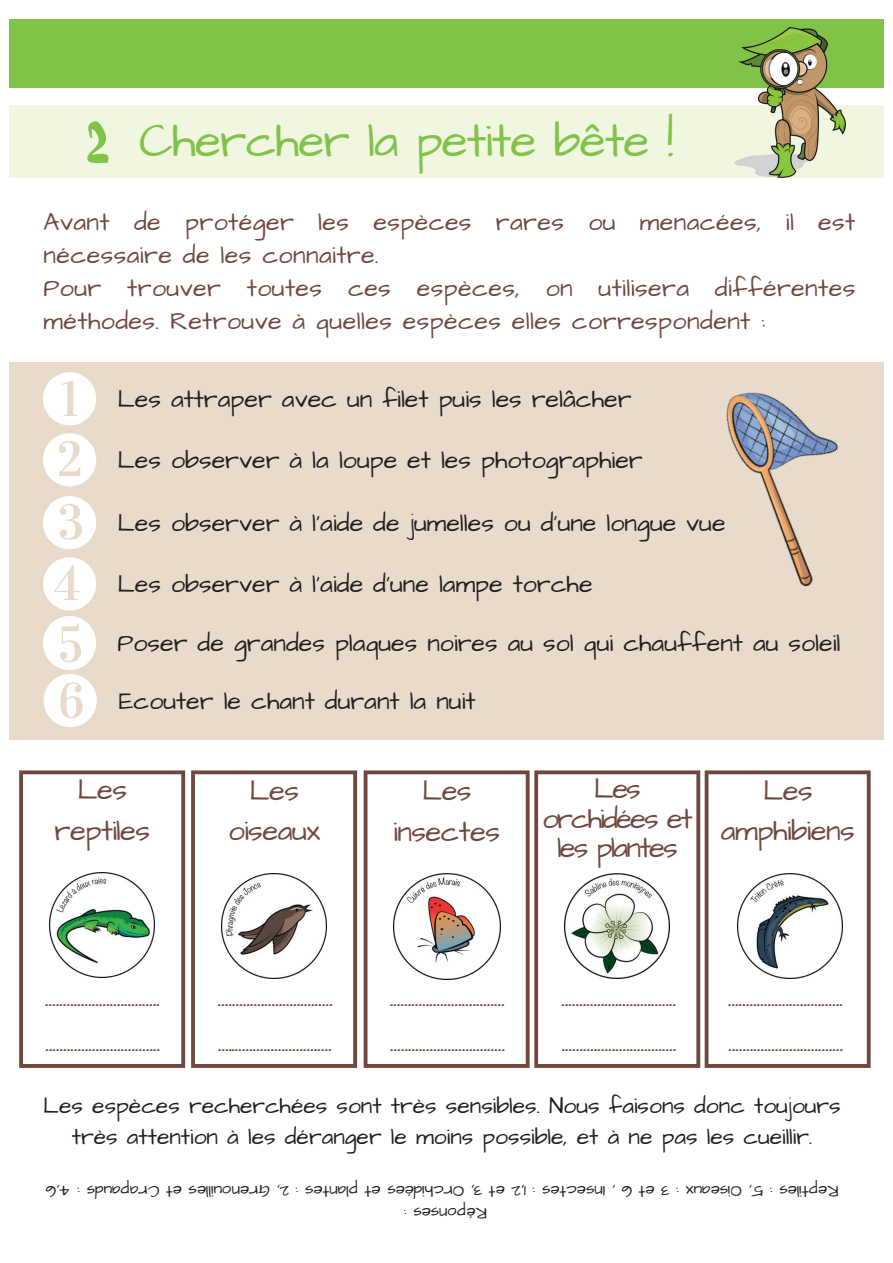
<style>
.page{position:relative;width:893px;height:1263px;background:#fff}
.page>*{position:absolute;margin:0;border:0;box-sizing:border-box;transform-origin:0 0}
.t1{font:50.1px "Brusher";color:#81c348}
.t2{font:48px "Architects Daughter";letter-spacing:-.02em;color:#81c348}
.t3{font:29.25px/45.5px "Architects Daughter";letter-spacing:-.02em;color:#6f493f}
.t4{font:29.25px/29.7px "Architects Daughter";letter-spacing:-.065em;color:#6f493f;text-align:center}
.t5{font:25.05px "Architects Daughter";color:#231f20}
.t6{font:25.05px/32.8px "Architects Daughter";letter-spacing:.015em;color:#6f493f}
.t7{font:22.95px/31.3px "Architects Daughter";color:#231f20;text-align:center}
.t8{font:16.65px/22.2px "Architects Daughter";color:#231f20;text-align:center}
</style>
<div class="page">
<div style="left:9px;top:106px;width:875px;height:72px;background:#f0f6e0"></div>
<div style="left:9px;top:363px;width:875px;height:377px;background:#e9dbcc"></div>
<svg style="left:43px;top:433px;width:53px;height:53px"></svg>
<svg style="left:43px;top:372px;width:53px;height:53px"></svg>
<svg style="left:43px;top:496px;width:53px;height:53px"></svg>
<svg style="left:43px;top:557px;width:53px;height:53px"></svg>
<svg style="left:43px;top:616px;width:54px;height:111px"></svg>
<svg style="left:19px;top:770px;width:166px;height:298px"></svg>
<svg style="left:191px;top:770px;width:166px;height:298px"></svg>
<svg style="left:364px;top:770px;width:166px;height:298px"></svg>
<svg style="left:534px;top:770px;width:166px;height:298px"></svg>
<svg style="left:705px;top:770px;width:166px;height:298px"></svg>
<img style="left:726px;top:392px;width:112px;height:195px">
<img style="left:738px;top:873px;width:105px;height:105px">
<img style="left:565px;top:873px;width:105px;height:105px">
<img style="left:222px;top:873px;width:104px;height:105px">
<img style="left:394px;top:873px;width:106px;height:107px">
<img style="left:50px;top:872px;width:105px;height:105px">
<div style="left:10px;top:19px;width:874px;height:69px;background:#81c348"></div>
<img style="left:734px;top:28px;width:111px;height:150px">
<h2 class="t2" style="left:139px;top:109px;width:536px">Chercher la petite bête !</h2>
<p class="t6" style="left:44px;top:207px;width:813px">Avant de protéger les espèces rares ou menacées, il est nécessaire de les connaitre.<br>Pour trouver toutes ces espèces, on utilisera différentes méthodes. Retrouve à quelles espèces elles correspondent :</p>
<h1 class="t1" style="left:85px;top:116px;width:25px">2</h1>
<p class="t5" style="left:118px;top:382px;width:515px">Les attraper avec un filet puis les relâcher</p>
<p class="t5" style="left:118px;top:443px;width:527px">Les observer à la loupe et les photographier</p>
<p class="t5" style="left:118px;top:506px;width:610px">Les observer à l'aide de jumelles ou d'une longue vue</p>
<p class="t5" style="left:118px;top:567px;width:477px">Les observer à l'aide d'une lampe torche</p>
<p class="t5" style="left:118px;top:626px;width:724px">Poser de grandes plaques noires au sol qui chauffent au soleil</p>
<p class="t5" style="left:119px;top:684px;width:358px">Ecouter le chant durant la nuit</p>
<p class="t3" style="left:54px;top:770px;width:97px;line-height:40.7px;text-align:center">Les reptiles</p>
<p class="t4" style="left:542px;top:775px;width:152px">Les orchidées et les plantes</p>
<p class="t3" style="left:721px;top:771px;width:135px;line-height:40.7px;text-align:center">Les amphibiens</p>
<p class="t3" style="left:228px;top:771px;width:93px;line-height:40.7px;text-align:center">Les oiseaux</p>
<p class="t3" style="left:394px;top:771px;width:108px;line-height:40.7px;text-align:center">Les insectes</p>
<p class="t3" style="left:45px;top:975px;width:117px">................................ ................................</p>
<p class="t3" style="left:218px;top:975px;width:117px">................................ ...............................</p>
<p class="t3" style="left:390px;top:975px;width:117px">................................ ................................</p>
<p class="t3" style="left:561px;top:975px;width:117px">................................ ................................</p>
<p class="t3" style="left:728px;top:975px;width:117px">................................ ................................</p>
<p class="t7" style="left:43px;top:1090px;width:799px">Les espèces recherchées sont très sensibles. Nous faisons donc toujours très attention à les déranger le moins possible, et à ne pas les cueillir.</p>
<p class="t8" style="left:839px;top:1223px;width:795px;rotate:-180deg">Réponses :<br>Reptiles : 5, Oiseaux : 3 et 6 , Insectes : 1,2 et 3, Orchidées et plantes : 2, Grenouilles et Crapauds : 4,6</p>
</div>
